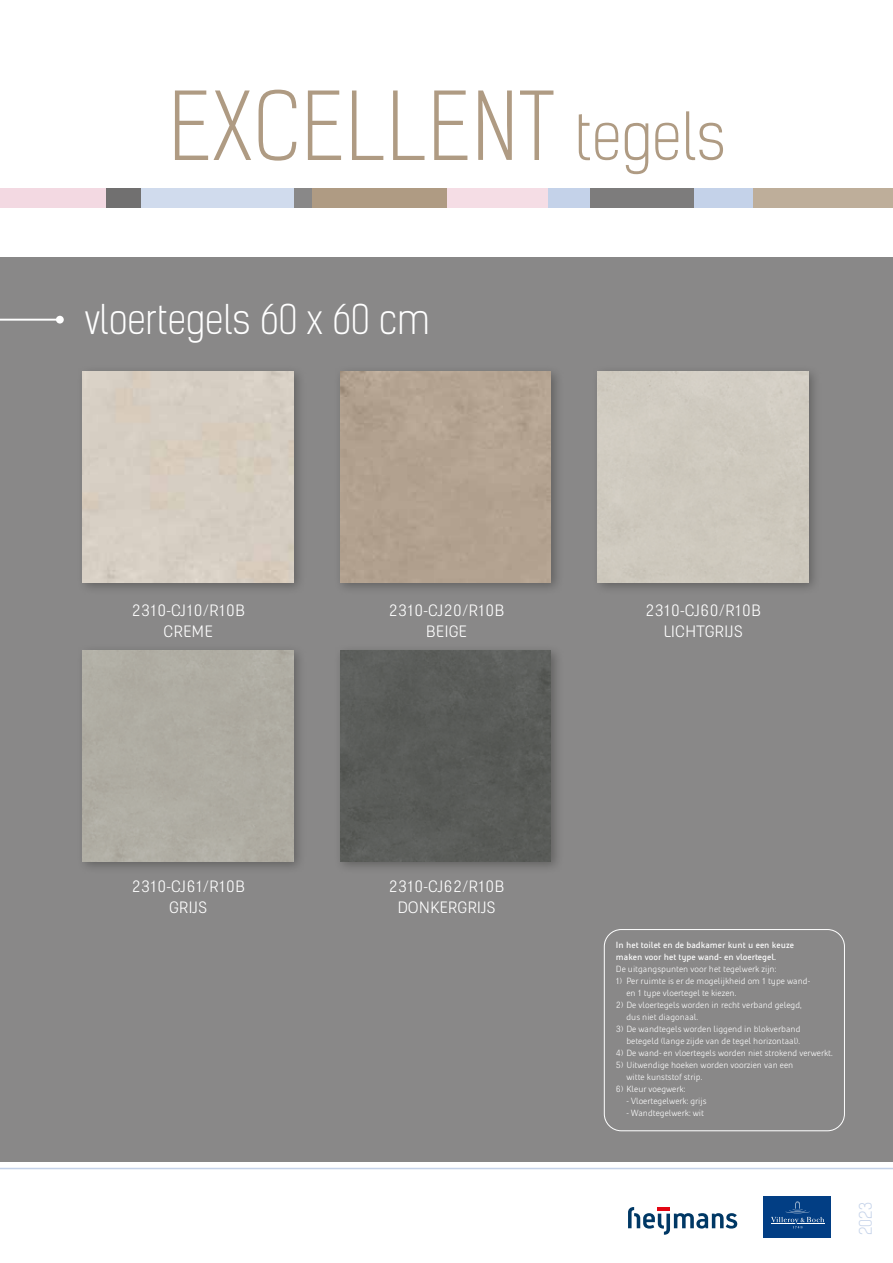
<style>
.page{position:relative;width:893px;height:1263px;background:#fff}
.page>*{position:absolute;margin:0;border:0;box-sizing:border-box;transform-origin:0 0}
.t1{font:300 90px "Kelson Sans";letter-spacing:.015em;color:#af9b83}
.t2{font:300 39px "Kelson Sans";color:#fff}
.t3{font:300 16.5px/21px "Heijmans";color:#fff;text-align:center}
.t4{font:300 16.5px "Kelson Sans";color:#c4d2e9}
.t5{font:300 9px/12px "Heijmans";color:#fff}
.t6{font:9px/12px "Heijmans";color:#fff}
.s1{font-size:63px}
</style>
<div class="page">
<div style="left:0;top:257px;width:893px;height:904px;background:#898888"></div>
<div style="left:446px;top:188px;width:102px;height:19px;background:#f5dde5"></div>
<div style="left:548px;top:188px;width:42px;height:19px;background:#c4d2e9"></div>
<div style="left:293px;top:188px;width:19px;height:19px;background:#898888"></div>
<div style="left:753px;top:188px;width:140px;height:19px;background:#beae9a"></div>
<div style="left:0;top:188px;width:106px;height:19px;background:#f3d9e2"></div>
<div style="left:312px;top:188px;width:134px;height:19px;background:#af9b83"></div>
<div style="left:590px;top:188px;width:107px;height:19px;background:#7d7c7c"></div>
<div style="left:140px;top:188px;width:153px;height:19px;background:#d0dbed"></div>
<div style="left:106px;top:188px;width:34px;height:19px;background:#717070"></div>
<div style="left:694px;top:188px;width:59px;height:19px;background:#c4d2e9"></div>
<hr style="left:0;top:319px;width:60px;height:2px;background:#fff">
<div style="left:56px;top:316px;width:8px;height:8px;background:#fff;border-radius:50%"></div>
<svg style="left:628px;top:1207px;width:110px;height:28px"></svg>
<div style="left:764px;top:1196px;width:67px;height:41px;background:#023e84"></div>
<svg style="left:771px;top:1201px;width:53px;height:27px"></svg>
<hr style="left:0;top:1168px;width:893px;height:1px;background:#c4d2e9">
<div style="left:76px;top:365px;width:230px;height:230px;background:#1d1d1b;opacity:.35"></div>
<div style="left:83px;top:371px;width:210px;height:211px;background:#d6cec3"></div>
<div style="left:76px;top:644px;width:230px;height:230px;background:#1d1d1b;opacity:.35"></div>
<div style="left:83px;top:651px;width:210px;height:210px;background:#afaca2"></div>
<div style="left:334px;top:365px;width:230px;height:230px;background:#1d1d1b;opacity:.35"></div>
<div style="left:340px;top:371px;width:211px;height:211px;background:#b3a290"></div>
<div style="left:334px;top:644px;width:230px;height:230px;background:#1d1d1b;opacity:.35"></div>
<div style="left:340px;top:651px;width:211px;height:210px;background:#5a5c59"></div>
<div style="left:591px;top:365px;width:230px;height:230px;background:#1d1d1b;opacity:.35"></div>
<div style="left:598px;top:371px;width:210px;height:211px;background:#cfcabf"></div>
<div style="left:604px;top:929px;width:241px;height:202px;border:1px solid #fff;border-radius:17px"></div>
<h1 class="t1" style="left:169px;top:72px;width:558px">EXCELLENT <span class="s1">tegels</span></h1>
<h2 class="t2" style="left:85px;top:296px;width:347px">vloertegels 60 x 60 cm</h2>
<h3 class="t3" style="left:131px;top:600px;width:115px">2310-CJ10/R10B<br>CREME</h3>
<h3 class="t3" style="left:389px;top:600px;width:117px">2310-CJ20/R10B<br>BEIGE</h3>
<h3 class="t3" style="left:645px;top:600px;width:117px">2310-CJ60/R10B<br>LICHTGRIJS</h3>
<h3 class="t3" style="left:131px;top:876px;width:115px">2310-CJ61/R10B<br>GRIJS</h3>
<h3 class="t3" style="left:389px;top:876px;width:117px">2310-CJ62/R10B<br>DONKERGRIJS</h3>
<p class="t6" style="left:616px;top:939px;width:179px">In het toilet en de badkamer kunt u een keuze maken voor het type wand- en vloertegel.</p>
<p class="t5" style="left:616px;top:963px;width:162px">De uitgangspunten voor het tegelwerk zijn:</p>
<p class="t5" style="left:626px;top:975px;width:185px;text-indent:-11px">1) Per ruimte is er de mogelijkheid om 1 type wand&shy;en 1 type vloertegel te kiezen.</p>
<p class="t5" style="left:626px;top:999px;width:177px;text-indent:-11px">2) De vloertegels worden in recht verband gelegd, dus niet diagonaal.</p>
<p class="t5" style="left:616px;top:1023px;width:186px;text-align:right">3) De wandtegels worden liggend in blokverband betegeld (lange zijde van de tegel horizontaal).</p>
<p class="t5" style="left:616px;top:1047px;width:218px">4) De wand- en vloertegels worden niet strokend verwerkt.</p>
<p class="t5" style="left:626px;top:1059px;width:168px;text-indent:-11px">5) Uitwendige hoeken worden voorzien van een witte kunststof strip.</p>
<p class="t5" style="left:616px;top:1083px;width:71px">6) Kleur voegwerk:</p>
<p class="t5" style="left:626px;top:1095px;width:82px">- Vloertegelwerk: grijs</p>
<p class="t5" style="left:626px;top:1107px;width:79px">- Wandtegelwerk: wit</p>
<h3 class="t4" style="left:856px;top:1235px;width:34px;rotate:-90deg">2023</h3>
</div>
